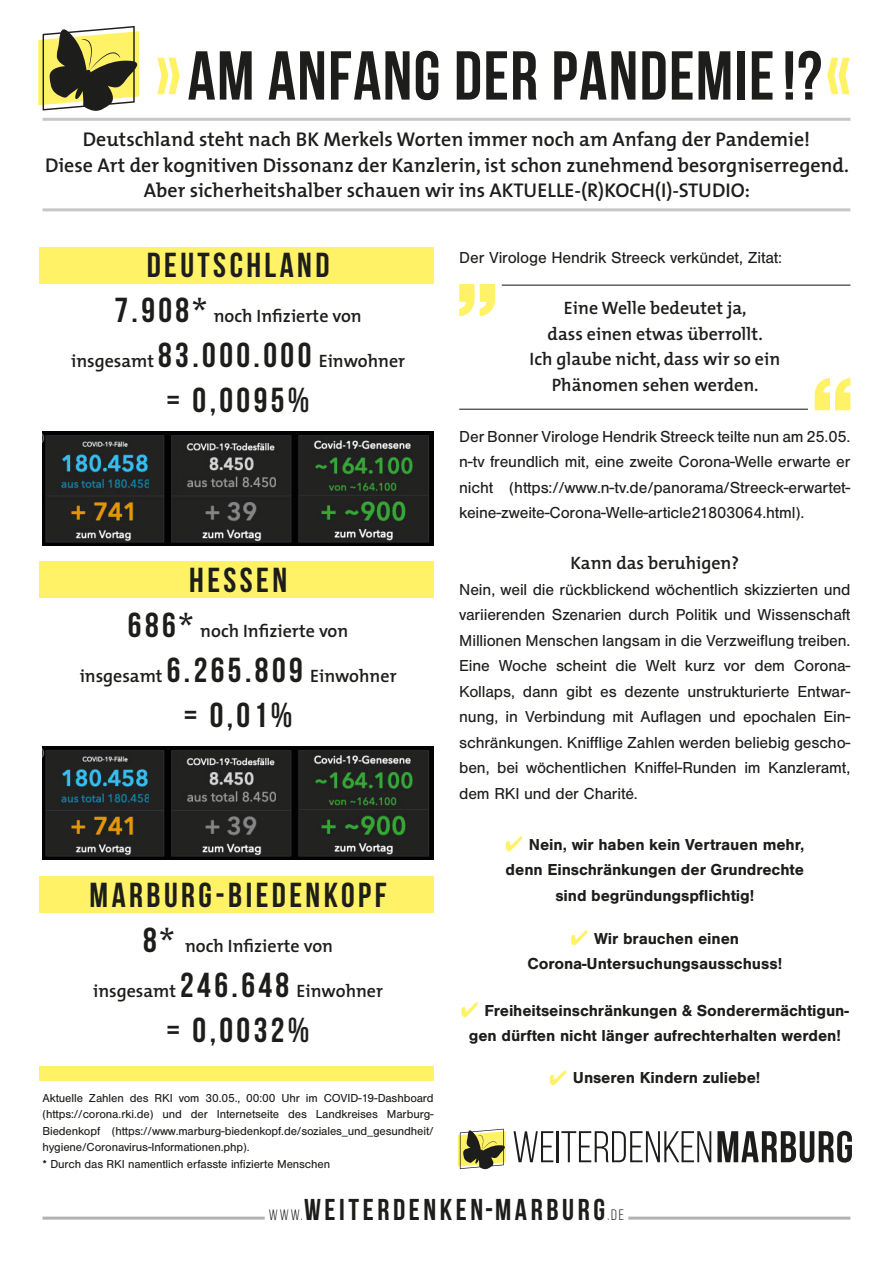
<style>
.page{position:relative;width:893px;height:1263px;background:#fff}
.page>*{position:absolute;margin:0;border:0;box-sizing:border-box;transform-origin:0 0}
.t1{font:700 69px "Bebas Neue";letter-spacing:.02em;color:#1d1d1b}
.t2{font:700 34.5px "Bebas Neue";letter-spacing:.1em;color:#1d1d1b}
.t3{font:700 30px "Bebas Neue";letter-spacing:.12em;color:#1d1d1b}
.t4{font:600 19.95px/25.5px "The Mix";color:#1d1d1b;text-align:center}
.t5{font:600 18px/25.5px "The Mix";color:#1d1d1b;text-align:center}
.t6{font:16.5px/25.5px "Sans";letter-spacing:-.01em;color:#1d1d1b;text-align:justify}
.t7{font:700 16.5px/25.5px "Sans";letter-spacing:-.01em;color:#1d1d1b;text-align:center}
.t8{font:12px/16.5px "Sans";letter-spacing:-.01em;color:#1d1d1b}
.s1{color:#fff266}
.s2{font-family:"Bebas Neue";font-weight:700;font-size:34.5px}
.s3{font-weight:400;font-size:15px}
</style>
<div class="page">
<div style="left:40px;top:247px;width:394px;height:37px;background:#fff266"></div>
<div style="left:40px;top:561px;width:394px;height:37px;background:#fff266"></div>
<div style="left:40px;top:876px;width:394px;height:37px;background:#fff266"></div>
<div style="left:40px;top:1066px;width:394px;height:14px;background:#fff266"></div>
<hr style="left:43px;top:118px;width:807px;height:3px;background:#c7c7c6">
<hr style="left:43px;top:208px;width:807px;height:3px;background:#c7c7c6">
<svg style="left:38px;top:26px;width:101px;height:85px;background:#9c975f"></svg>
<hr style="left:43px;top:1216px;width:222px;height:3px;background:#b2b2b2">
<hr style="left:628px;top:1216px;width:222px;height:3px;background:#b2b2b2">
<img style="left:43px;top:432px;width:391px;height:113px">
<img style="left:43px;top:746px;width:391px;height:114px">
<hr style="left:459px;top:409px;width:349px;height:1px;background:#1d1d1b">
<svg style="left:815px;top:378px;width:35px;height:32px"></svg>
<hr style="left:502px;top:285px;width:348px;height:1px;background:#1d1d1b">
<svg style="left:459px;top:284px;width:36px;height:32px"></svg>
<svg style="left:513px;top:1131px;width:40px;height:31px"></svg>
<hr style="left:557px;top:1131px;width:2px;height:31px;background:#1d1d1b">
<svg style="left:561px;top:1131px;width:150px;height:31px"></svg>
<svg style="left:717px;top:1131px;width:135px;height:32px"></svg>
<svg style="left:458px;top:1129px;width:48px;height:41px;background:#9d9861"></svg>
<h1 class="t1" style="left:156px;top:38px;width:696px"><span class="s1">»</span>AM ANFANG DER PANDEMIE!?<span class="s1">«</span></h1>
<p class="t4" style="left:45px;top:126px;width:805px">Deutschland steht nach BK Merkels Worten immer noch am Anfang der Pandemie!<br>Diese Art der kognitiven Dissonanz der Kanzlerin, ist schon zunehmend besorgniserregend.<br>Aber sicherheitshalber schauen wir ins AKTUELLE-(R)KOCH(I)-STUDIO:</p>
<h2 class="t2" style="left:147px;top:246px;width:184px">DEUTSCHLAND</h2>
<p class="t5" style="left:114px;top:302px;width:249px"><span class="s2">7.908*</span> noch Infizierte von</p>
<p class="t5" style="left:71px;top:347px;width:336px">insgesamt <span class="s2">83.000.000</span> Einwohner</p>
<h2 class="t2" style="left:167px;top:381px;width:144px">= 0,0095%</h2>
<h2 class="t2" style="left:189px;top:561px;width:99px">HESSEN</h2>
<p class="t5" style="left:128px;top:617px;width:222px"><span class="s2">686*</span> noch Infizierte von</p>
<p class="t5" style="left:80px;top:662px;width:318px">insgesamt <span class="s2">6.265.809</span> Einwohner</p>
<h2 class="t2" style="left:184px;top:696px;width:110px">= 0,01%</h2>
<h2 class="t2" style="left:90px;top:876px;width:298px">MARBURG-BIEDENKOPF</h2>
<p class="t5" style="left:143px;top:932px;width:191px"><span class="s2">8*</span> noch Infizierte von</p>
<p class="t5" style="left:93px;top:977px;width:291px">insgesamt <span class="s2">246.648</span> Einwohner</p>
<h2 class="t2" style="left:167px;top:1011px;width:144px">= 0,0032%</h2>
<p class="t8" style="left:43px;top:1089px;width:393px">Aktuelle Zahlen des RKI vom 30.05., 00:00 Uhr im COVID-19-Dashboard (https://corona.rki.de) und der Internetseite des Landkreises Marburg-Biedenkopf (https://www.marburg-biedenkopf.de/soziales_und_gesundheit/ hygiene/Coronavirus-Informationen.php).<br>* Durch das RKI namentlich erfasste infizierte Menschen</p>
<p class="t6" style="left:459px;top:245px;width:324px">Der Virologe Hendrik Streeck verkündet, Zitat:</p>
<p class="t5" style="left:530px;top:295px;width:252px">Eine Welle bedeutet ja,<br>dass einen etwas überrollt.<br>Ich glaube nicht, dass wir so ein<br>Phänomen sehen werden.</p>
<p class="t6" style="left:459px;top:424px;width:393px">Der Bonner Virologe Hendrik Streeck teilte nun am 25.05. n-tv freundlich mit, eine zweite Corona-Welle erwarte er nicht (https://www.n-tv.de/panorama/Streeck-erwartet&shy;keine-zweite-Corona-Welle-article21803064.html).</p>
<p class="t5" style="left:571px;top:550px;width:170px">Kann das beruhigen?</p>
<p class="t6" style="left:459px;top:577px;width:393px">Nein, weil die rückblickend wöchentlich skizzierten und variierenden Szenarien durch Politik und Wissenschaft Millionen Menschen langsam in die Verzweiflung treiben.<br>Eine Woche scheint die Welt kurz vor dem Corona-Kollaps, dann gibt es dezente unstrukturierte Entwar&shy;nung, in Verbindung mit Auflagen und epochalen Ein&shy;schränkungen. Knifflige Zahlen werden beliebig gescho&shy;ben, bei wöchentlichen Kniffel-Runden im Kanzleramt, dem RKI und der Charité.</p>
<p class="t7" style="left:505px;top:832px;width:301px"><span class="s1">✔</span> Nein, wir haben kein Vertrauen mehr, denn Einschränkungen der Grundrechte sind begründungspflichtig!</p>
<p class="t7" style="left:527px;top:925px;width:256px"><span class="s1">✔</span> Wir brauchen einen<br>Corona-Untersuchungsausschuss!</p>
<p class="t7" style="left:461px;top:997px;width:389px"><span class="s1">✔</span> Freiheitseinschränkungen &amp; Sonderermächtigun&shy;gen dürften nicht länger aufrechterhalten werden!</p>
<p class="t7" style="left:549px;top:1065px;width:213px"><span class="s1">✔</span> Unseren Kindern zuliebe!</p>
<h3 class="t3" style="left:269px;top:1193px;width:356px"><span class="s3">WWW.</span>WEITERDENKEN-MARBURG<span class="s3">.DE</span></h3>
</div>
